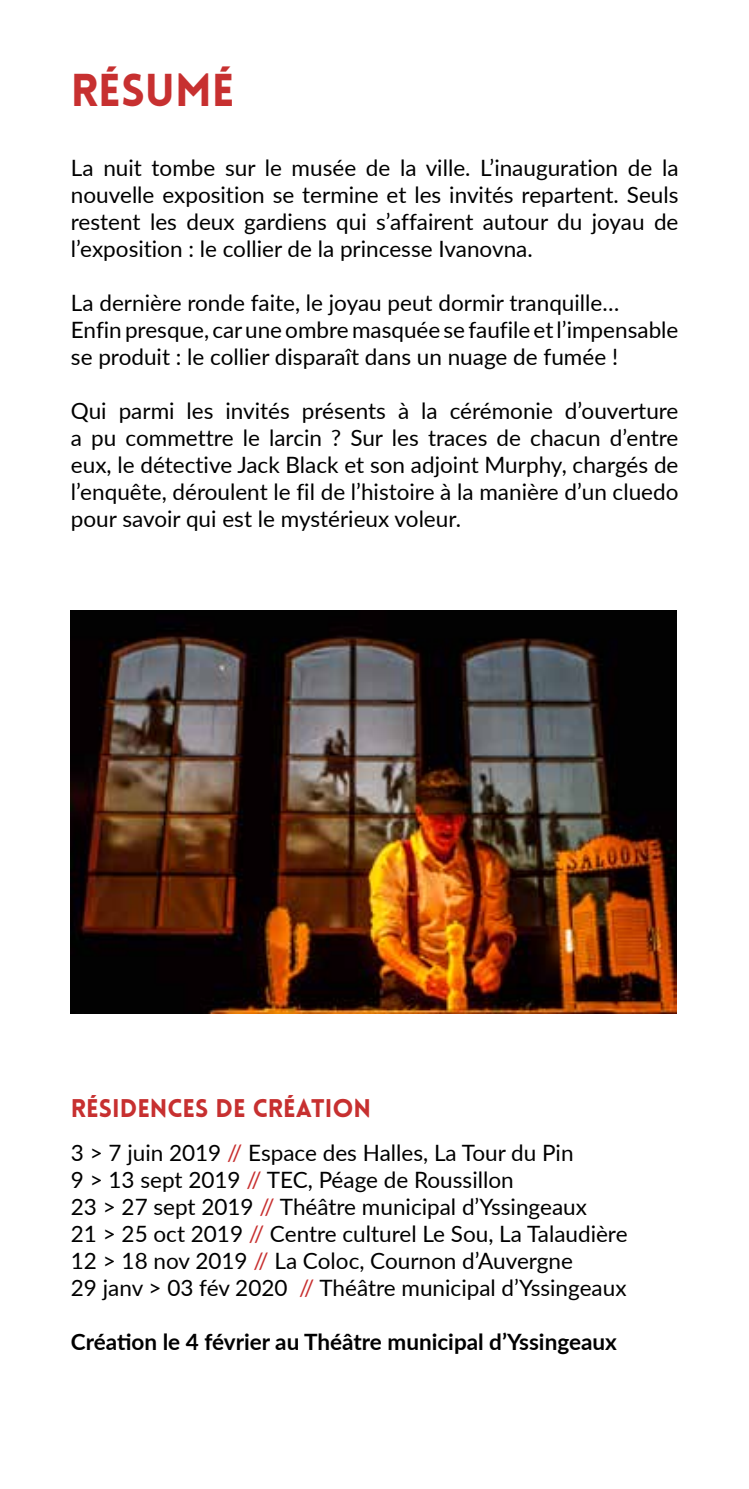
<style>
.page{position:relative;width:749px;height:1489px;background:#fff}
.page>*{position:absolute;margin:0;border:0;box-sizing:border-box;transform-origin:0 0}
.t1{font:900 45px "Lovelo";color:#c73030}
.t2{font:900 25px "Lovelo";color:#c73030}
.t3{font:22.5px/27px "Lato";color:#000}
.t4{font:700 22.5px "Lato";color:#000}
.s1{color:#c73030}
</style>
<div class="page">
<img style="left:71px;top:610px;width:605px;height:403px">
<h1 class="t1" style="left:71px;top:62px;width:165px">RÉSUMÉ</h1>
<p class="t3" style="left:71px;top:153px;width:609px;text-align:justify">La nuit tombe sur le musée de la ville. L’inauguration de la nouvelle exposition se termine et les invités repartent. Seuls restent les deux gardiens qui s’affairent autour du joyau de l’exposition : le collier de la princesse Ivanovna.</p>
<p class="t3" style="left:71px;top:288px;width:609px">La dernière ronde faite, le joyau peut dormir tranquille…<br>Enfin presque, car une ombre masquée se faufile et l’impensable se produit : le collier disparaît dans un nuage de fumée !</p>
<p class="t3" style="left:71px;top:396px;width:609px;text-align:justify">Qui parmi les invités présents à la cérémonie d’ouverture a pu commettre le larcin ? Sur les traces de chacun d’entre eux, le détective Jack Black et son adjoint Murphy, chargés de l’enquête, déroulent le fil de l’histoire à la manière d’un cluedo pour savoir qui est le mystérieux voleur.</p>
<p class="t2" style="left:71px;top:1092px;width:301px">RÉSIDENCES DE CRÉATION</p>
<p class="t3" style="left:71px;top:1138px;width:558px">3 &gt; 7 juin 2019 <span class="s1">//</span> Espace des Halles, La Tour du Pin<br>9 &gt; 13 sept 2019 <span class="s1">//</span> TEC, Péage de Roussillon<br>23 &gt; 27 sept 2019 <span class="s1">//</span> Théâtre municipal d’Yssingeaux<br>21 &gt; 25 oct 2019 <span class="s1">//</span> Centre culturel Le Sou, La Talaudière 12 &gt; 18 nov 2019 <span class="s1">//</span> La Coloc, Cournon d’Auvergne<br>29 janv &gt; 03 fév 2020 <span class="s1">//</span> Théâtre municipal d’Yssingeaux</p>
<p class="t4" style="left:71px;top:1325px;width:547px">Création le 4 février au Théâtre municipal d’Yssingeaux</p>
</div>
